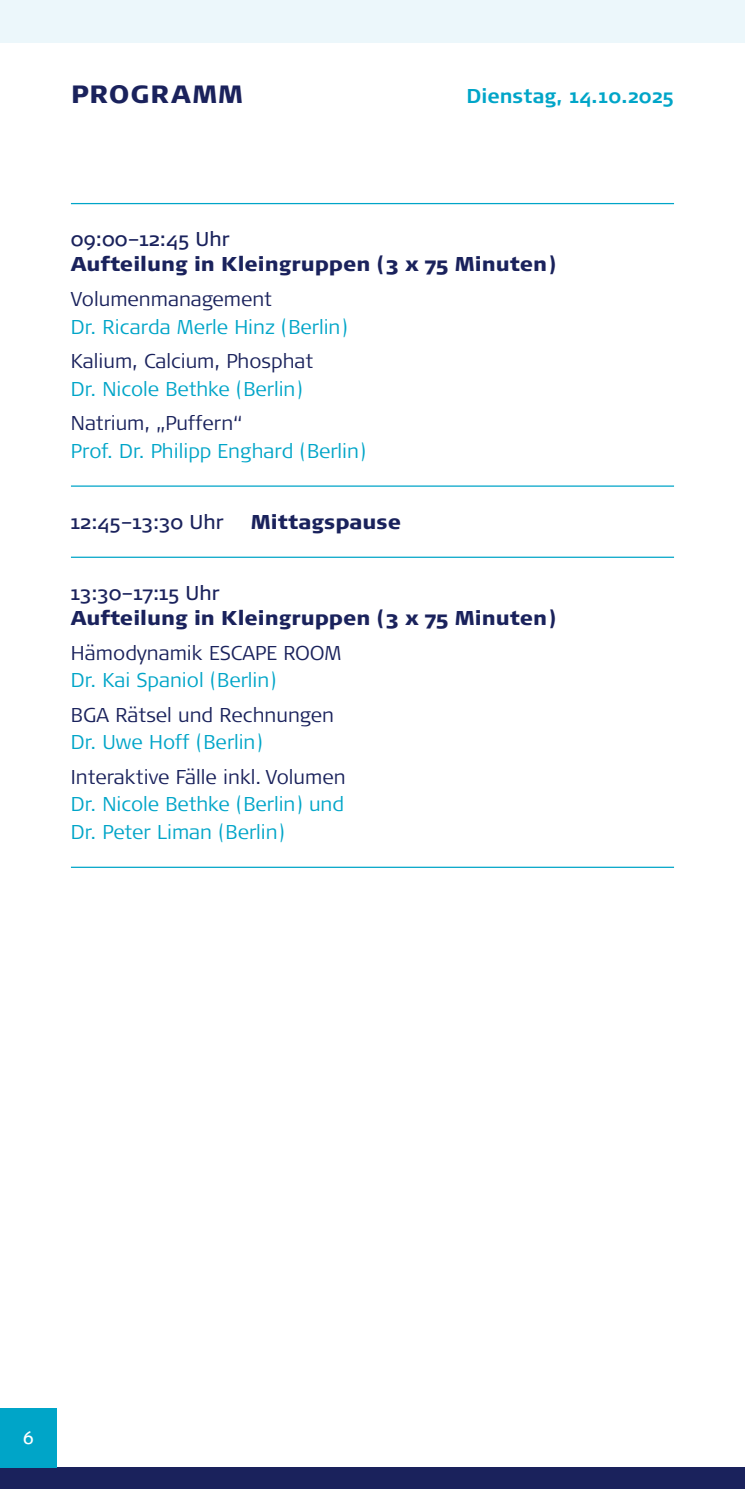
<style>
.page{position:relative;width:745px;height:1489px;background:#fff}
.page>*{position:absolute;margin:0;border:0;box-sizing:border-box;transform-origin:0 0}
.t1{font:900 25px "Signa Pro";letter-spacing:.04em;color:#1a225c}
.t2{font:300 20px/27.5px "Signa Pro";color:#00a5c8}
.t3{font:300 20px "Signa Pro";color:#1a225c}
.t4{font:900 20px "Signa Pro";color:#1a225c}
.t5{font:20px "Signa Pro";color:#1a225c}
.t6{font:700 20px "Signa Pro";color:#00a5c8}
.t7{font:17.5px "Signa Pro";color:#fff}
</style>
<div class="page">
<div style="left:0;top:1467px;width:744px;height:21px;background:#1a225c"></div>
<div style="left:0;top:0;width:744px;height:43px;background:#ecf7fb"></div>
<div style="left:0;top:1407px;width:57px;height:60px;background:#00a5c8"></div>
<hr style="left:71px;top:203px;width:602px;height:1px;background:#00a5c8">
<hr style="left:71px;top:485px;width:602px;height:1px;background:#00a5c8">
<hr style="left:71px;top:556px;width:602px;height:2px;background:#00a5c8">
<hr style="left:71px;top:866px;width:602px;height:1px;background:#00a5c8">
<p class="t1" style="left:71px;top:77px;width:173px">PROGRAMM</p>
<p class="t6" style="left:466px;top:82px;width:209px">Dienstag, 14.10.2025</p>
<p class="t5" style="left:71px;top:225px;width:160px">09:00–12:45 Uhr</p>
<p class="t4" style="left:71px;top:250px;width:486px">Aufteilung in Kleingruppen (3 x 75 Minuten)</p>
<p class="t3" style="left:71px;top:285px;width:202px">Volumenmanagement</p>
<p class="t2" style="left:71px;top:312px;width:278px">Dr. Ricarda Merle Hinz (Berlin)</p>
<p class="t3" style="left:71px;top:347px;width:243px">Kalium, Calcium, Phosphat</p>
<p class="t2" style="left:71px;top:374px;width:233px">Dr. Nicole Bethke (Berlin)</p>
<p class="t3" style="left:71px;top:409px;width:173px">Natrium, „Puffern“</p>
<p class="t2" style="left:71px;top:436px;width:296px">Prof. Dr. Philipp Enghard (Berlin)</p>
<p class="t5" style="left:71px;top:508px;width:154px">12:45–13:30 Uhr</p>
<p class="t4" style="left:251px;top:508px;width:151px">Mittagspause</p>
<p class="t5" style="left:71px;top:579px;width:150px">13:30–17:15 Uhr</p>
<p class="t4" style="left:71px;top:604px;width:486px">Aufteilung in Kleingruppen (3 x 75 Minuten)</p>
<p class="t3" style="left:71px;top:638px;width:271px">Hämodynamik ESCAPE ROOM</p>
<p class="t2" style="left:71px;top:665px;width:207px">Dr. Kai Spaniol (Berlin)</p>
<p class="t3" style="left:71px;top:701px;width:264px">BGA Rätsel und Rechnungen</p>
<p class="t2" style="left:71px;top:727px;width:193px">Dr. Uwe Hoff (Berlin)</p>
<p class="t3" style="left:71px;top:763px;width:276px">Interaktive Fälle inkl. Volumen</p>
<p class="t2" style="left:71px;top:789px;width:274px">Dr. Nicole Bethke (Berlin) und<br>Dr. Peter Liman (Berlin)</p>
<p class="t7" style="left:23px;top:1425px;width:12px">6</p>
</div>
